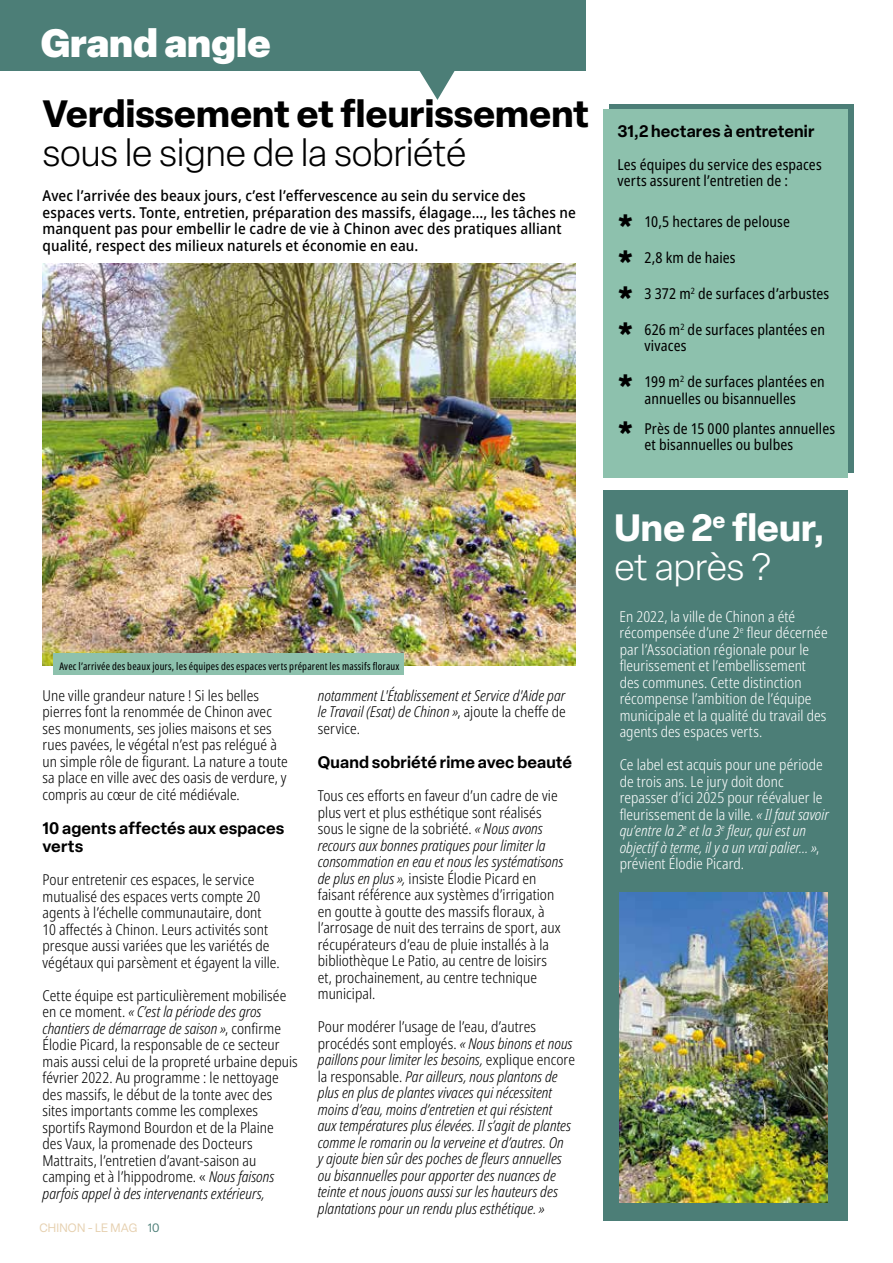
<style>
.page{position:relative;width:893px;height:1263px;background:#fff}
.page>*{position:absolute;margin:0;border:0;box-sizing:border-box;transform-origin:0 0}
.t1{font:900 39px "Elza";color:#fff}
.t2{font:700 37.5px "Elza";color:#000}
.t3{font:300 37.5px "Elza";color:#000}
.t4{font:700 37.5px/39px "Elza";color:#fff}
.t5{font:600 16.5px/18px "Elza";letter-spacing:.005em;color:#000}
.t6{font:300 condensed 15px/16.5px "Noto Sans";letter-spacing:.005em;color:#000}
.t7{font:italic 300 condensed 15px/16.5px "Noto Sans";letter-spacing:.005em;color:#000;text-align:justify}
.t8{font:300 condensed 15px/16.5px "Noto Sans";letter-spacing:.005em;color:#fff}
.t9{font:500 semi-condensed 15px/16.5px "Noto Sans";letter-spacing:.005em;color:#000}
.t10{font:condensed 15px/16.5px "Noto Sans";letter-spacing:.005em;color:#000}
.t11{font:12px "Elza";letter-spacing:.02em;color:#e6d0af}
.t12{font:extra-condensed 10.5px "Noto Sans";letter-spacing:.02em;color:#000}
.s1{font-style:italic}
.s2{color:#4c7e77}
.s3{font-style:normal}
.s4{font-weight:300}
</style>
<div class="page">
<div style="left:609px;top:104px;width:245px;height:369px;background:#4c7e77"></div>
<div style="left:0;top:0;width:586px;height:70px;background:#4c7e77"></div>
<div style="left:603px;top:109px;width:245px;height:369px;background:#8dc1ad"></div>
<div style="left:603px;top:490px;width:245px;height:730px;background:#4c7e77"></div>
<img style="left:43px;top:264px;width:532px;height:402px">
<svg style="left:416px;top:70px;width:42px;height:30px"></svg>
<img style="left:620px;top:892px;width:208px;height:310px">
<div style="left:53px;top:654px;width:351px;height:21px;background:#8dc1ad"></div>
<h1 class="t1" style="left:41px;top:14px;width:232px">Grand angle</h1>
<h2 class="t2" style="left:43px;top:86px;width:548px">Verdissement et fleurissement</h2>
<h2 class="t3" style="left:43px;top:128px;width:425px">sous le signe de la sobriété</h2>
<p class="t9" style="left:43px;top:188px;width:535px">Avec l’arrivée des beaux jours, c’est l’effervescence au sein du service des espaces verts. Tonte, entretien, préparation des massifs, élagage…, les tâches ne manquent pas pour embellir le cadre de vie à Chinon avec des pratiques alliant qualité, respect des milieux naturels et économie en eau.</p>
<p class="t12" style="left:59px;top:659px;width:342px">Avec l’arrivée des beaux jours, les équipes des espaces verts préparent les massifs floraux</p>
<p class="t6" style="left:43px;top:687px;width:247px">Une ville grandeur nature ! Si les belles pierres font la renommée de Chinon avec ses monuments, ses jolies maisons et ses rues pavées, le végétal n’est pas relégué à un simple rôle de figurant. La nature a toute sa place en ville avec des oasis de verdure, y compris au cœur de cité médiévale.</p>
<p class="t5" style="left:43px;top:819px;width:243px">10 agents affectés aux espaces verts</p>
<p class="t6" style="left:43px;top:872px;width:239px">Pour entretenir ces espaces, le service mutualisé des espaces verts compte 20 agents à l’échelle communautaire, dont<br>10 affectés à Chinon. Leurs activités sont presque aussi variées que les variétés de végétaux qui parsèment et égayent la ville.</p>
<p class="t6" style="left:43px;top:987px;width:257px">Cette équipe est particulièrement mobilisée en ce moment. <span class="s1">« C’est la période des gros chantiers de démarrage de saison »</span>, confirme Élodie Picard, la responsable de ce secteur mais aussi celui de la propreté urbaine depuis février 2022. Au programme : le nettoyage des massifs, le début de la tonte avec des sites importants comme les complexes sportifs Raymond Bourdon et de la Plaine<br>des Vaux, la promenade des Docteurs Mattraits, l’entretien d’avant-saison au camping et à l’hippodrome. « <span class="s1">Nous faisons parfois appel à des intervenants extérieurs,</span></p>
<p class="t11" style="left:39px;top:1220px;width:122px">CHINON - LE MAG <span class="s2">10</span></p>
<p class="t7" style="left:318px;top:687px;width:250px">notamment L'Établissement et Service d'Aide par le Travail (Esat) de Chinon »<span class="s3">, ajoute la cheffe de service.</span></p>
<p class="t5" style="left:318px;top:753px;width:256px">Quand sobriété rime avec beauté</p>
<p class="t6" style="left:318px;top:788px;width:247px">Tous ces efforts en faveur d’un cadre de vie plus vert et plus esthétique sont réalisés sous le signe de la sobriété. <span class="s1">« Nous avons recours aux bonnes pratiques pour limiter la consommation en eau et nous les systématisons de plus en plus »,</span> insiste Élodie Picard en faisant référence aux systèmes d’irrigation en goutte à goutte des massifs floraux, à l’arrosage de nuit des terrains de sport, aux récupérateurs d’eau de pluie installés à la bibliothèque Le Patio, au centre de loisirs et, prochainement, au centre technique municipal.</p>
<p class="t7" style="left:318px;top:1019px;width:259px;text-align:left"><span class="s3">Pour modérer l’usage de l’eau, d’autres procédés sont employés.</span> « Nous binons et nous paillons pour limiter les besoins, <span class="s3">explique encore la responsable.</span> Par ailleurs, nous plantons de plus en plus de plantes vivaces qui nécessitent moins d’eau, moins d’entretien et qui résistent<br>aux températures plus élevées. Il s’agit de plantes comme le romarin ou la verveine et d’autres. On<br>y ajoute bien sûr des poches de fleurs annuelles ou bisannuelles pour apporter des nuances de teinte et nous jouons aussi sur les hauteurs des plantations pour un rendu plus esthétique. »</p>
<p class="t5" style="left:617px;top:122px;width:198px">31,2 hectares à entretenir</p>
<p class="t10" style="left:617px;top:157px;width:206px">Les équipes du service des espaces verts assurent l’entretien de :</p>
<p class="t10" style="left:644px;top:214px;width:147px">10,5 hectares de pelouse</p>
<p class="t10" style="left:644px;top:250px;width:93px">2,8 km de haies</p>
<p class="t10" style="left:644px;top:286px;width:186px">3 372 m<sup>2</sup> de surfaces d’arbustes</p>
<p class="t10" style="left:644px;top:322px;width:182px">626 m<sup>2</sup> de surfaces plantées en vivaces</p>
<p class="t10" style="left:644px;top:374px;width:182px">199 m<sup>2</sup> de surfaces plantées en annuelles ou bisannuelles</p>
<p class="t10" style="left:644px;top:421px;width:192px">Près de 15 000 plantes annuelles et bisannuelles ou bulbes</p>
<h2 class="t4" style="left:615px;top:507px;width:212px">Une 2<sup>e</sup> fleur, <span class="s4">et après ?</span></h2>
<p class="t8" style="left:620px;top:608px;width:210px">En 2022, la ville de Chinon a été récompensée d’une 2<sup>e</sup> fleur décernée par l’Association régionale pour le fleurissement et l’embellissement des communes. Cette distinction récompense l’ambition de l’équipe municipale et la qualité du travail des agents des espaces verts.</p>
<p class="t8" style="left:620px;top:757px;width:211px">Ce label est acquis pour une période de trois ans. Le jury doit donc repasser d’ici 2025 pour réévaluer le fleurissement de la ville. <span class="s1">« Il faut savoir qu’entre la 2</span><sup>e</sup> <span class="s1">et la 3</span><sup>e</sup> <span class="s1">fleur, qui est un objectif à terme, il y a un vrai palier… »</span>, prévient Élodie Picard.</p>
</div>
